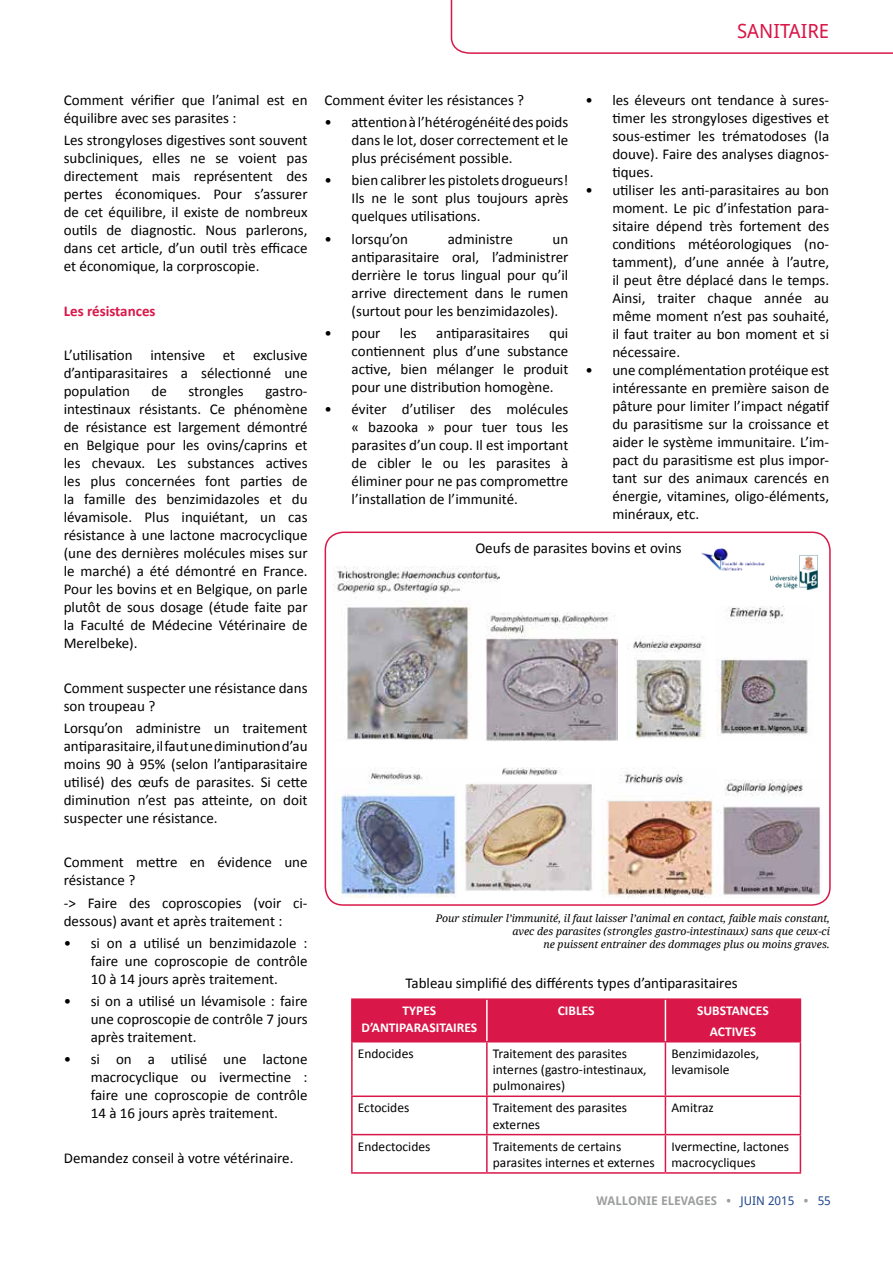
<style>
.page{position:relative;width:893px;height:1263px;background:#fff}
.page>*{position:absolute;margin:0;border:0;box-sizing:border-box;transform-origin:0 0}
.t1{font:19.5px "Droid Sans";color:#d91748}
.t2{font:15px/18px "Calibri";color:#000;text-align:justify}
.t3{font:700 15px "Calibri";color:#d91748}
.t4{font:13.5px/16.2px "Calibri";color:#000}
.t5{font:700 13.5px/16.2px "Calibri";color:#fff;text-align:center}
.t6{font:700 12px "Droid Sans";color:#9c9e9f}
.t7{font:italic 10.5px/12.6px "Droid Serif";color:#000;text-align:right}
.s1{font-weight:400;color:#1f478c}
</style>
<div class="page">
<svg style="left:450px;top:0;width:443px;height:54px"></svg>
<div style="left:353px;top:1000px;width:447px;height:41px;background:#d91748"></div>
<hr style="left:351px;top:1042px;width:2px;height:53px;background:#d91748">
<hr style="left:486px;top:1042px;width:2px;height:53px;background:#d91748">
<hr style="left:665px;top:1042px;width:1px;height:53px;background:#d91748">
<hr style="left:800px;top:1042px;width:1px;height:53px;background:#d91748">
<hr style="left:351px;top:1095px;width:136px;height:2px;background:#d91748">
<hr style="left:351px;top:1097px;width:2px;height:37px;background:#d91748">
<hr style="left:487px;top:1095px;width:178px;height:2px;background:#d91748">
<hr style="left:486px;top:1097px;width:2px;height:37px;background:#d91748">
<hr style="left:665px;top:1095px;width:136px;height:2px;background:#d91748">
<hr style="left:665px;top:1097px;width:1px;height:37px;background:#d91748">
<hr style="left:800px;top:1097px;width:1px;height:37px;background:#d91748">
<hr style="left:351px;top:1134px;width:136px;height:1px;background:#d91748">
<hr style="left:351px;top:1135px;width:2px;height:37px;background:#d91748">
<hr style="left:487px;top:1134px;width:178px;height:1px;background:#d91748">
<hr style="left:486px;top:1135px;width:2px;height:37px;background:#d91748">
<hr style="left:665px;top:1134px;width:136px;height:1px;background:#d91748">
<hr style="left:665px;top:1135px;width:1px;height:37px;background:#d91748">
<hr style="left:800px;top:1135px;width:1px;height:37px;background:#d91748">
<hr style="left:351px;top:1172px;width:136px;height:2px;background:#d91748">
<hr style="left:487px;top:1172px;width:178px;height:2px;background:#d91748">
<hr style="left:665px;top:1172px;width:136px;height:2px;background:#d91748">
<hr style="left:351px;top:998px;width:136px;height:2px;background:#d91748">
<hr style="left:351px;top:1000px;width:2px;height:41px;background:#d91748">
<hr style="left:487px;top:998px;width:178px;height:2px;background:#d91748">
<hr style="left:665px;top:998px;width:136px;height:2px;background:#d91748">
<hr style="left:800px;top:1000px;width:1px;height:41px;background:#d91748">
<hr style="left:351px;top:1041px;width:136px;height:1px;background:#d91748">
<hr style="left:487px;top:1041px;width:178px;height:1px;background:#d91748">
<hr style="left:665px;top:1041px;width:136px;height:1px;background:#d91748">
<hr style="left:486px;top:1000px;width:2px;height:41px;background:#fff">
<hr style="left:665px;top:1000px;width:1px;height:41px;background:#fff">
<img style="left:460px;top:768px;width:132px;height:123px">
<img style="left:334px;top:567px;width:165px;height:174px">
<img style="left:340px;top:770px;width:116px;height:127px">
<img style="left:716px;top:607px;width:92px;height:128px">
<img style="left:628px;top:635px;width:77px;height:104px">
<img style="left:601px;top:769px;width:114px;height:128px">
<img style="left:720px;top:780px;width:100px;height:115px">
<img style="left:486px;top:612px;width:131px;height:130px">
<div style="left:325px;top:531px;width:506px;height:375px;border:2px solid #d91748;border-radius:18px"></div>
<img style="left:770px;top:555px;width:47px;height:36px">
<img style="left:701px;top:548px;width:64px;height:22px">
<h1 class="t1" style="left:737px;top:19px;width:94px">SANITAIRE</h1>
<p class="t2" style="left:64px;top:90px;width:245px">Comment vérifier que l’animal est en équilibre avec ses parasites :</p>
<p class="t2" style="left:64px;top:131px;width:245px">Les strongyloses digestives sont souvent subcliniques, elles ne se voient pas directement mais représentent des pertes économiques. Pour s’assurer de cet équilibre, il existe de nombreux outils de diagnostic. Nous parlerons, dans cet article, d’un outil très efficace et économique, la corproscopie.</p>
<p class="t3" style="left:64px;top:300px;width:93px">Les résistances</p>
<p class="t2" style="left:64px;top:346px;width:245px">L’utilisation intensive et exclusive d’antiparasitaires a sélectionné une population</p>
<p class="t2" style="left:152px;top:382px;width:17px">de</p>
<p class="t2" style="left:188px;top:382px;width:57px">strongles</p>
<p class="t2" style="left:64px;top:382px;width:245px;text-indent:202px">gastro&shy;intestinaux résistants. Ce phénomène de résistance est largement démontré en Belgique pour les ovins/caprins et les chevaux. Les substances actives les plus concernées font parties de la famille des benzimidazoles et du lévamisole. Plus inquiétant, un cas résistance à une lactone macrocyclique (une des dernières molécules mises sur le marché) a été démontré en France.<br>Pour les bovins et en Belgique, on parle plutôt de sous dosage (étude faite par la Faculté de Médecine Vétérinaire de Merelbeke).</p>
<p class="t2" style="left:64px;top:678px;width:245px">Comment suspecter une résistance dans son troupeau ?</p>
<p class="t2" style="left:64px;top:718px;width:245px">Lorsqu’on administre un traitement antiparasitaire, il faut une diminution d’au moins 90 à 95% (selon l’antiparasitaire utilisé) des œufs de parasites. Si cette diminution n’est pas atteinte, on doit suspecter une résistance.</p>
<p class="t2" style="left:64px;top:853px;width:245px">Comment mettre en évidence une résistance ?</p>
<p class="t2" style="left:64px;top:893px;width:245px">-&gt; Faire des coproscopies (voir ci&shy;dessous) avant et après traitement :</p>
<p class="t2" style="left:91px;top:933px;width:218px;text-indent:-27px">• si on a utilisé un benzimidazole : faire une coproscopie de contrôle 10 à 14 jours après traitement.</p>
<p class="t2" style="left:91px;top:992px;width:218px;text-indent:-27px">• si on a utilisé un lévamisole : faire une coproscopie de contrôle 7 jours après traitement.</p>
<p class="t2" style="left:91px;top:1050px;width:218px;text-indent:-27px">• si on a utilisé une lactone macrocyclique ou ivermectine : faire une coproscopie de contrôle 14 à 16 jours après traitement.</p>
<p class="t2" style="left:64px;top:1148px;width:231px">Demandez conseil à votre vétérinaire.</p>
<p class="t2" style="left:325px;top:90px;width:201px">Comment éviter les résistances ?</p>
<p class="t2" style="left:352px;top:113px;width:218px;text-indent:-27px">• attention à l’hétérogénéité des poids dans le lot, doser correctement et le plus précisément possible.</p>
<p class="t2" style="left:352px;top:171px;width:218px;text-indent:-27px">• bien calibrer les pistolets drogueurs!<br>Ils ne le sont plus toujours après quelques utilisations.</p>
<p class="t2" style="left:325px;top:229px;width:85px">• lorsqu’on</p>
<p class="t2" style="left:448px;top:229px;width:67px">administre</p>
<p class="t2" style="left:352px;top:229px;width:218px;text-indent:201px">un antiparasitaire oral, l’administrer derrière le torus lingual pour qu’il arrive directement dans le rumen (surtout pour les benzimidazoles).</p>
<p class="t2" style="left:325px;top:323px;width:57px">• pour</p>
<p class="t2" style="left:400px;top:323px;width:18px">les</p>
<p class="t2" style="left:436px;top:323px;width:95px">antiparasitaires</p>
<p class="t2" style="left:352px;top:323px;width:218px;text-indent:198px">qui contiennent plus d’une substance active, bien mélanger le produit pour une distribution homogène.</p>
<p class="t2" style="left:352px;top:400px;width:218px;text-indent:-27px">• éviter d’utiliser des molécules « bazooka » pour tuer tous les parasites d’un coup. Il est important de cibler le ou les parasites à éliminer pour ne pas compromettre l’installation de l’immunité.</p>
<p class="t2" style="left:612px;top:90px;width:218px;text-indent:-27px">• les éleveurs ont tendance à sures&shy;timer les strongyloses digestives et sous-estimer les trématodoses (la douve). Faire des analyses diagnos&shy;tiques.</p>
<p class="t2" style="left:612px;top:180px;width:218px;text-indent:-27px">• utiliser les anti-parasitaires au bon moment. Le pic d’infestation para&shy;sitaire dépend très fortement des conditions météorologiques (no&shy;tamment), d’une année à l’autre, il peut être déplacé dans le temps.<br>Ainsi, traiter chaque année au même moment n’est pas souhaité, il faut traiter au bon moment et si nécessaire.</p>
<p class="t2" style="left:612px;top:360px;width:218px;text-indent:-27px">• une complémentation protéique est intéressante en première saison de pâture pour limiter l’impact négatif du parasitisme sur la croissance et aider le système immunitaire. L’im&shy;pact du parasitisme est plus impor&shy;tant sur des animaux carencés en énergie, vitamines, oligo-éléments, minéraux, etc.</p>
<p class="t2" style="left:475px;top:539px;width:208px">Oeufs de parasites bovins et ovins</p>
<p class="t7" style="left:436px;top:912px;width:396px">Pour stimuler l’immunité, il faut laisser l’animal en contact, faible mais constant, avec des parasites (strongles gastro-intestinaux) sans que ceux-ci<br>ne puissent entrainer des dommages plus ou moins graves.</p>
<p class="t2" style="left:405px;top:973px;width:334px">Tableau simplifié des différents types d’antiparasitaires</p>
<p class="t5" style="left:361px;top:1002px;width:117px">TYPES<br>D’ANTIPARASITAIRES</p>
<p class="t5" style="left:558px;top:1002px;width:38px">CIBLES</p>
<p class="t5" style="left:697px;top:1000px;width:73px;line-height:20.4px">SUBSTANCES<br>ACTIVES</p>
<p class="t4" style="left:358px;top:1045px;width:57px">Endocides</p>
<p class="t4" style="left:493px;top:1045px;width:155px">Traitement des parasites internes (gastro-intestinaux, pulmonaires)</p>
<p class="t4" style="left:671px;top:1045px;width:89px">Benzimidazoles, levamisole</p>
<p class="t4" style="left:358px;top:1099px;width:53px">Ectocides</p>
<p class="t4" style="left:493px;top:1099px;width:136px">Traitement des parasites externes</p>
<p class="t4" style="left:671px;top:1099px;width:44px">Amitraz</p>
<p class="t4" style="left:358px;top:1138px;width:74px">Endectocides</p>
<p class="t4" style="left:493px;top:1138px;width:163px">Traitements de certains parasites internes et externes</p>
<p class="t4" style="left:671px;top:1138px;width:119px">Ivermectine, lactones macrocycliques</p>
<p class="t6" style="left:597px;top:1193px;width:236px">WALLONIE ELEVAGES • <span class="s1">JUIN 2015</span> • <span class="s1">55</span></p>
</div>
